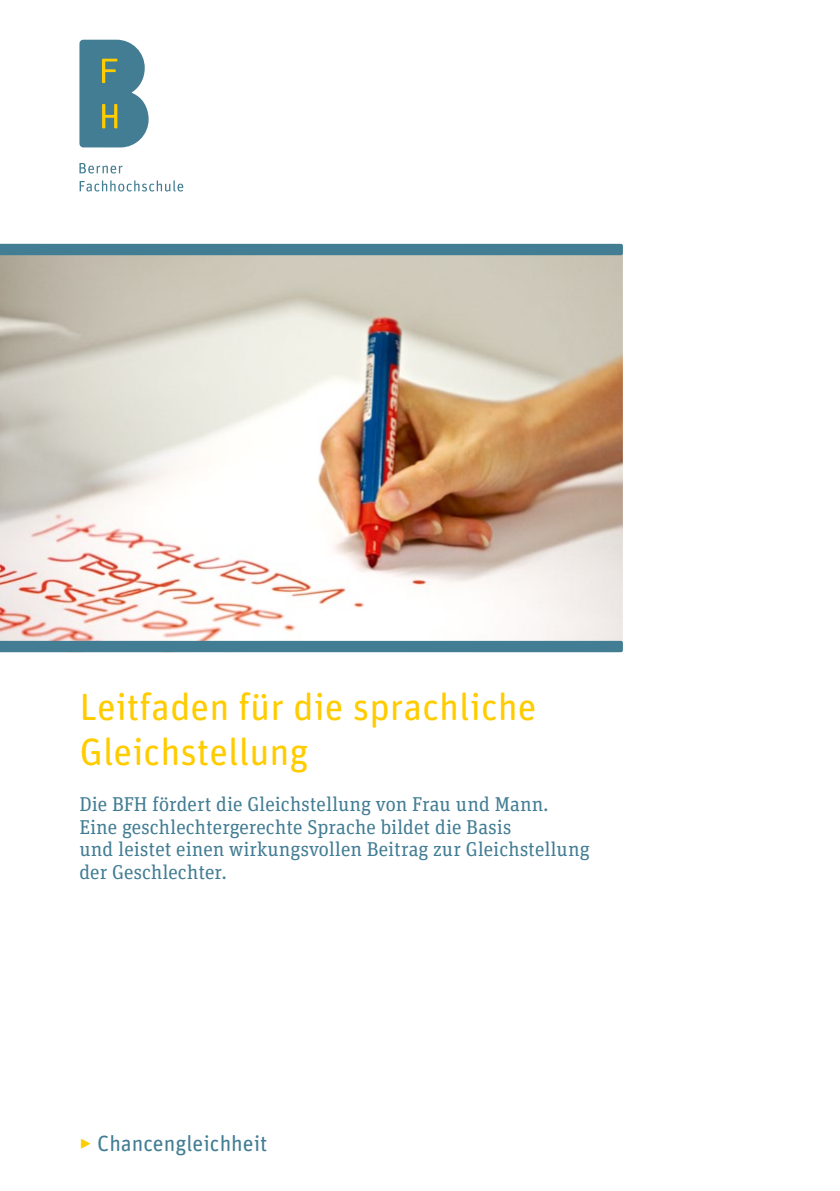
<style>
.page{position:relative;width:840px;height:1191px;background:#fff}
.page>*{position:absolute;margin:0;border:0;box-sizing:border-box;transform-origin:0 0}
.t1{font:38px/45.2px "Unit Rounded Pro";color:#fc0}
.t2{font:22px "Unit Rounded Pro";color:#427d94}
.t3{font:20px/22.6px "Unit Slab Pro";color:#427d94}
.s1{color:#fc0}
</style>
<div class="page">
<img style="left:0;top:255px;width:622px;height:386px">
<div style="left:0;top:244px;width:622px;height:11px;background:#427d94"></div>
<div style="left:0;top:641px;width:622px;height:11px;background:#427d94"></div>
<svg style="left:79px;top:40px;width:69px;height:107px;background:#5d8d98"></svg>
<svg style="left:79px;top:163px;width:43px;height:10px"></svg>
<svg style="left:80px;top:180px;width:103px;height:11px"></svg>
<h1 class="t1" style="left:79px;top:683px;width:458px">Leitfaden für die sprachliche<br>Gleichstellung</h1>
<p class="t3" style="left:79px;top:792px;width:511px">Die BFH fördert die Gleichstellung von Frau und Mann.<br>Eine geschlechtergerechte Sprache bildet die Basis<br>und leistet einen wirkungsvollen Beitrag zur Gleichstellung der Geschlechter.</p>
<p class="t2" style="left:79px;top:1128px;width:189px"><span class="s1">‣</span> Chancengleichheit</p>
</div>
